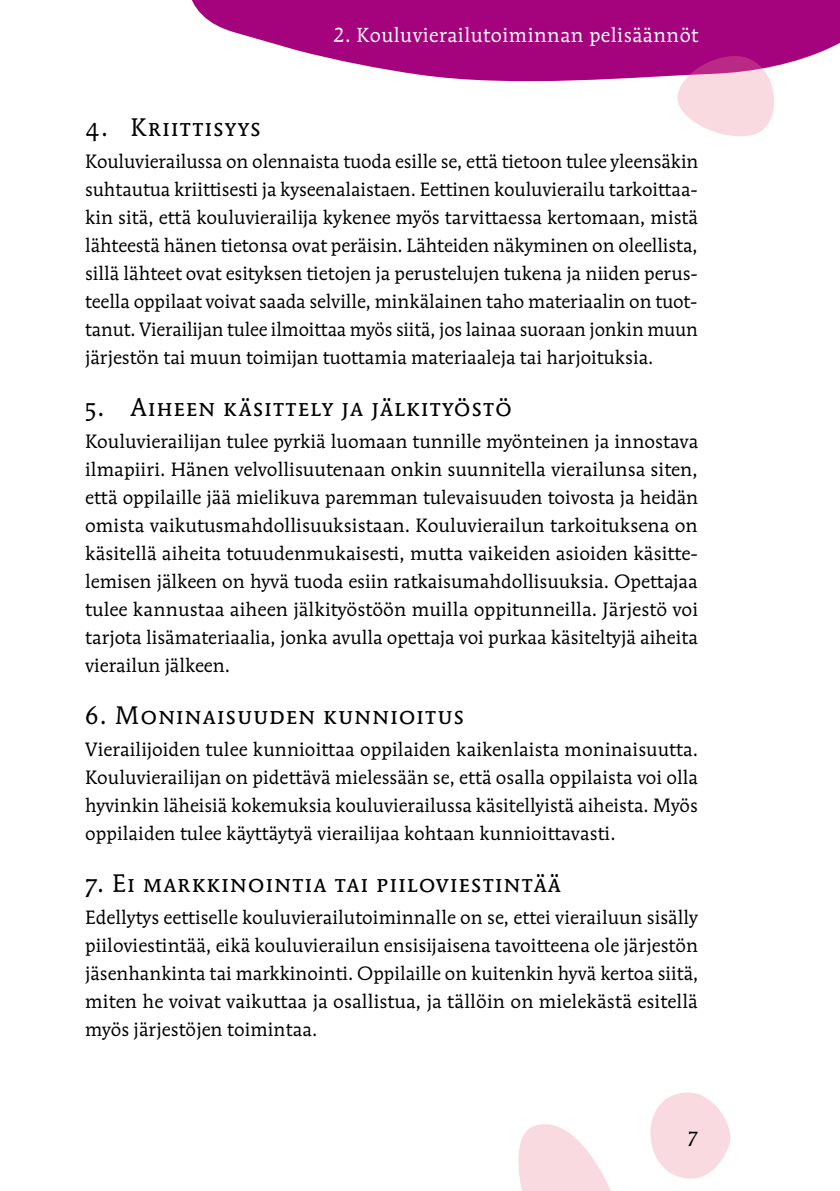
<style>
.page{position:relative;width:840px;height:1191px;background:#fff}
.page>*{position:absolute;margin:0;border:0;box-sizing:border-box;transform-origin:0 0}
.t1{font:25px "Mendoza Rom ITC Book SC";letter-spacing:.05em;color:#000}
.t2{font:20px "Mendoza Rom ITC";letter-spacing:.025em;color:#fff}
.t3{font:20px "Mendoza Rom ITC Book OS";color:#000}
.t4{font:19px/28px "Mendoza Rom ITC Book OS";letter-spacing:.005em;color:#000;text-align:justify}
</style>
<div class="page">
<svg style="left:192px;top:0;width:647px;height:82px;fill:#a5027d"></svg>
<svg style="left:518px;top:1124px;width:93px;height:67px"></svg>
<svg style="left:650px;top:1092px;width:81px;height:87px"></svg>
<svg style="left:675px;top:54px;width:100px;height:83px"></svg>
<p class="t2" style="left:333px;top:22px;width:366px">2. Kouluvierailutoiminnan pelisäännöt</p>
<h1 class="t1" style="left:85px;top:112px;width:177px">4. Kriittisyys</h1>
<p class="t4" style="left:85px;top:147px;width:614px">Kouluvierailussa on olennaista tuoda esille se, että tietoon tulee yleensäkin suhtautua kriittisesti ja kyseenalaistaen. Eettinen kouluvierailu tarkoittaa&shy;kin sitä, että kouluvierailija kykenee myös tarvittaessa kertomaan, mistä lähteestä hänen tietonsa ovat peräisin. Lähteiden näkyminen on oleellista, sillä lähteet ovat esityksen tietojen ja perustelujen tukena ja niiden perus&shy;teella oppilaat voivat saada selville, minkälainen taho materiaalin on tuot&shy;tanut. Vierailijan tulee ilmoittaa myös siitä, jos lainaa suoraan jonkin muun järjestön tai muun toimijan tuottamia materiaaleja tai harjoituksia.</p>
<h1 class="t1" style="left:85px;top:392px;width:427px">5. Aiheen käsittely ja jälkityöstö</h1>
<p class="t4" style="left:85px;top:427px;width:614px">Kouluvierailijan tulee pyrkiä luomaan tunnille myönteinen ja innostava ilmapiiri. Hänen velvollisuutenaan onkin suunnitella vierailunsa siten, että oppilaille jää mielikuva paremman tulevaisuuden toivosta ja heidän omista vaikutusmahdollisuuksistaan. Kouluvierailun tarkoituksena on käsitellä aiheita totuudenmukaisesti, mutta vaikeiden asioiden käsitte&shy;lemisen jälkeen on hyvä tuoda esiin ratkaisumahdollisuuksia. Opettajaa tulee kannustaa aiheen jälkityöstöön muilla oppitunneilla. Järjestö voi tarjota lisämateriaalia, jonka avulla opettaja voi purkaa käsiteltyjä aiheita vierailun jälkeen.</p>
<h1 class="t1" style="left:85px;top:700px;width:380px">6. Moninaisuuden kunnioitus</h1>
<p class="t4" style="left:85px;top:735px;width:614px">Vierailijoiden tulee kunnioittaa oppilaiden kaikenlaista moninaisuutta.<br>Kouluvierailijan on pidettävä mielessään se, että osalla oppilaista voi olla hyvinkin läheisiä kokemuksia kouluvierailussa käsitellyistä aiheista. Myös oppilaiden tulee käyttäytyä vierailijaa kohtaan kunnioittavasti.</p>
<h1 class="t1" style="left:85px;top:868px;width:477px">7. Ei markkinointia tai piiloviestintää</h1>
<p class="t4" style="left:85px;top:903px;width:614px">Edellytys eettiselle kouluvierailutoiminnalle on se, ettei vierailuun sisälly piiloviestintää, eikä kouluvierailun ensisijaisena tavoitteena ole järjestön jäsenhankinta tai markkinointi. Oppilaille on kuitenkin hyvä kertoa siitä, miten he voivat vaikuttaa ja osallistua, ja tällöin on mielekästä esitellä myös järjestöjen toimintaa.</p>
<p class="t3" style="left:687px;top:1122px;width:12px">7</p>
</div>
